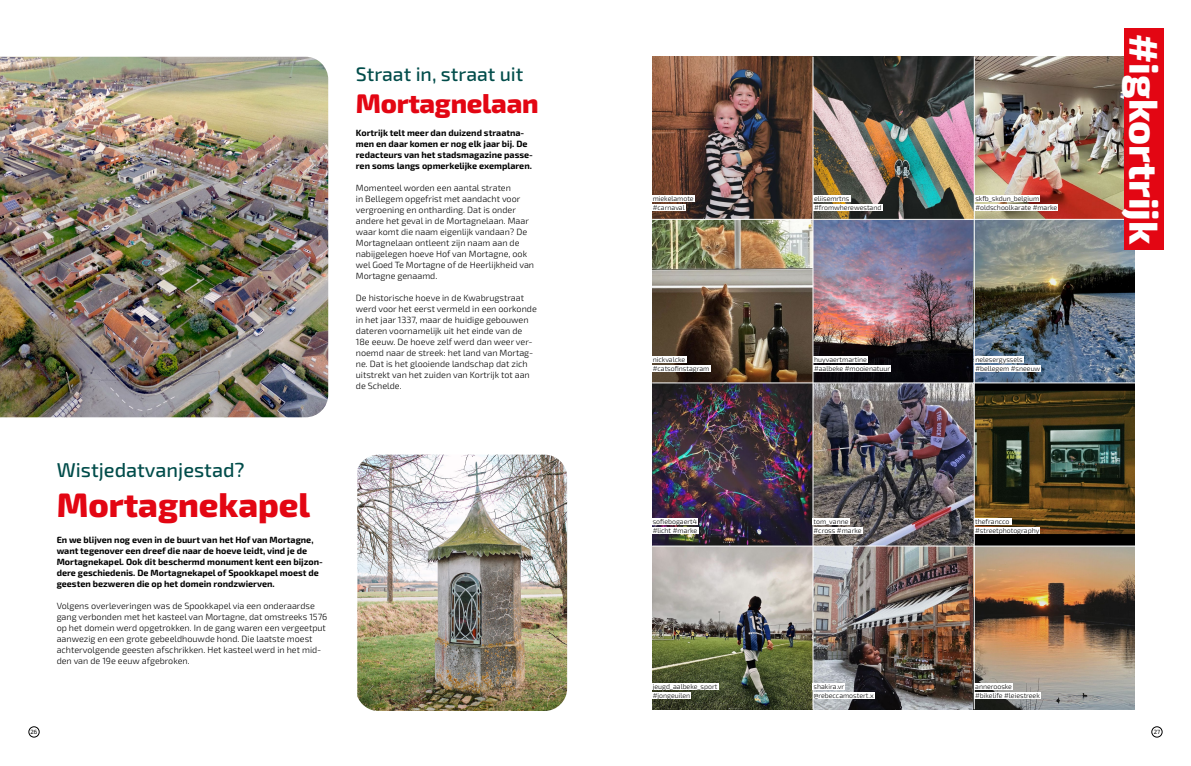
<style>
.page{position:relative;width:1191px;height:766px;background:#fff}
.page>*{position:absolute;margin:0;border:0;box-sizing:border-box;transform-origin:0 0}
.t1{font:800 40px "Exo 2";color:#fff}
.t2{font:800 34px "Exo 2";color:#e30613}
.t3{font:800 27px "Exo 2";letter-spacing:-.01em;color:#e30613}
.t4{font:500 20px "Exo 2";color:#004c4a}
.t5{font:500 19.5px "Exo 2";color:#004c4a}
.t6{font:300 9px/11px "Exo 2";color:#000}
.t7{font:700 9px/11px "Exo 2";color:#000}
.t8{font:300 7px/9px "Exo 2";color:#000}
.t9{font:6px "Exo 2";color:#000}
</style>
<div class="page">
<img style="left:652px;top:57px;width:160px;height:162px">
<img style="left:652px;top:220px;width:160px;height:162px">
<img style="left:652px;top:383px;width:160px;height:162px">
<img style="left:652px;top:546px;width:160px;height:163px">
<img style="left:813px;top:220px;width:160px;height:162px">
<img style="left:974px;top:57px;width:150px;height:162px">
<img style="left:813px;top:383px;width:160px;height:162px">
<img style="left:813px;top:546px;width:160px;height:163px">
<img style="left:813px;top:57px;width:160px;height:162px">
<img style="left:974px;top:220px;width:160px;height:162px">
<svg style="left:974px;top:383px;width:160px;height:162px;background:#423b21"></svg>
<img style="left:974px;top:546px;width:160px;height:163px">
<div style="left:652px;top:195px;width:42px;height:6px;background:#fff"></div>
<div style="left:652px;top:204px;width:33px;height:6px;background:#fff"></div>
<div style="left:652px;top:356px;width:34px;height:7px;background:#fff"></div>
<div style="left:652px;top:365px;width:58px;height:7px;background:#fff"></div>
<div style="left:652px;top:518px;width:46px;height:6px;background:#fff"></div>
<div style="left:652px;top:527px;width:46px;height:6px;background:#fff"></div>
<div style="left:652px;top:682px;width:66px;height:7px;background:#fff"></div>
<div style="left:652px;top:691px;width:39px;height:7px;background:#fff"></div>
<div style="left:812px;top:518px;width:38px;height:6px;background:#fff"></div>
<div style="left:812px;top:527px;width:50px;height:6px;background:#fff"></div>
<div style="left:812px;top:682px;width:33px;height:7px;background:#fff"></div>
<div style="left:812px;top:691px;width:62px;height:7px;background:#fff"></div>
<div style="left:813px;top:195px;width:37px;height:6px;background:#fff"></div>
<div style="left:813px;top:204px;width:69px;height:6px;background:#fff"></div>
<div style="left:974px;top:356px;width:49px;height:7px;background:#fff"></div>
<div style="left:974px;top:365px;width:67px;height:7px;background:#fff"></div>
<div style="left:813px;top:356px;width:55px;height:7px;background:#fff"></div>
<div style="left:813px;top:365px;width:78px;height:7px;background:#fff"></div>
<div style="left:974px;top:195px;width:66px;height:6px;background:#fff"></div>
<div style="left:974px;top:204px;width:84px;height:6px;background:#fff"></div>
<div style="left:974px;top:518px;width:37px;height:6px;background:#fff"></div>
<div style="left:974px;top:527px;width:66px;height:6px;background:#fff"></div>
<div style="left:974px;top:682px;width:39px;height:7px;background:#fff"></div>
<div style="left:974px;top:691px;width:66px;height:7px;background:#fff"></div>
<img style="left:0;top:57px;width:328px;height:360px">
<img style="left:357px;top:454px;width:210px;height:256px">
<div style="left:1124px;top:28px;width:39px;height:222px;background:#e30613"></div>
<div style="left:28px;top:726px;width:12px;height:11px;border:1px solid #000;border-radius:50%"></div>
<div style="left:1151px;top:726px;width:11px;height:11px;border:1px solid #000;border-radius:50%"></div>
<h3 class="t5" style="left:356px;top:60px;width:169px">Straat in, straat uit</h3>
<h3 class="t3" style="left:356px;top:82px;width:184px">Mortagnelaan</h3>
<p class="t7" style="left:356px;top:126px;width:178px">Kortrijk telt meer dan duizend straatna&shy;men en daar komen er nog elk jaar bij. De redacteurs van het stadsmagazine passe&shy;ren soms langs opmerkelijke exemplaren.</p>
<p class="t6" style="left:356px;top:182px;width:180px">Momenteel worden een aantal straten<br>in Bellegem opgefrist met aandacht voor vergroening en ontharding. Dat is onder andere het geval in de Mortagnelaan. Maar waar komt die naam eigenlijk vandaan? De Mortagnelaan ontleent zijn naam aan de nabijgelegen hoeve Hof van Mortagne, ook wel Goed Te Mortagne of de Heerlijkheid van Mortagne genaamd.</p>
<p class="t6" style="left:356px;top:292px;width:182px">De historische hoeve in de Kwabrugstraat werd voor het eerst vermeld in een oorkonde in het jaar 1337, maar de huidige gebouwen dateren voornamelijk uit het einde van de 18e eeuw. De hoeve zelf werd dan weer ver&shy;noemd naar de streek: het land van Mortag&shy;ne. Dat is het glooiende landschap dat zich uitstrekt van het zuiden van Kortrijk tot aan de Schelde.</p>
<h3 class="t4" style="left:57px;top:455px;width:189px">Wistjedatvanjestad?</h3>
<h2 class="t2" style="left:57px;top:478px;width:255px">Mortagnekapel</h2>
<p class="t7" style="left:57px;top:533px;width:268px">En we blijven nog even in de buurt van het Hof van Mortagne, want tegenover een dreef die naar de hoeve leidt, vind je de Mortagnekapel. Ook dit beschermd monument kent een bijzon&shy;dere geschiedenis. De Mortagnekapel of Spookkapel moest de geesten bezweren die op het domein rondzwierven.</p>
<p class="t6" style="left:57px;top:600px;width:272px">Volgens overleveringen was de Spookkapel via een onderaardse gang verbonden met het kasteel van Mortagne, dat omstreeks 1576 op het domein werd opgetrokken. In de gang waren een vergeetput aanwezig en een grote gebeeldhouwde hond. Die laatste moest achtervolgende geesten afschrikken. Het kasteel werd in het mid&shy;den van de 19e eeuw afgebroken.</p>
<p class="t8" style="left:653px;top:193px;width:42px">miekelamote #carnaval</p>
<p class="t8" style="left:814px;top:193px;width:69px">eliisemrtns #fromwherewestand</p>
<p class="t8" style="left:975px;top:193px;width:83px">skfb_skdun_belgium #oldschoolkarate #marke</p>
<h1 class="t1" style="left:1175px;top:34px;width:212px;rotate:90deg">#igkortrijk</h1>
<p class="t8" style="left:653px;top:355px;width:58px">nickvalcke #catsofinstagram</p>
<p class="t8" style="left:814px;top:355px;width:78px">huyvaertmartine #aalbeke #mooienatuur</p>
<p class="t8" style="left:975px;top:355px;width:67px">nelesergyssels #bellegem #sneeuw</p>
<p class="t8" style="left:653px;top:516px;width:46px">sofiebogaert4 #licht #marke</p>
<p class="t8" style="left:813px;top:516px;width:49px">tom_vanne #cross #marke</p>
<p class="t8" style="left:975px;top:516px;width:66px">thefrancco #streetphotography</p>
<p class="t8" style="left:653px;top:681px;width:66px">jeugd_aalbeke_sport #jongeuilen</p>
<p class="t8" style="left:813px;top:681px;width:62px">shakira.vr @rebeccamostert.x</p>
<p class="t8" style="left:975px;top:681px;width:66px">annerooske #bikelife #leiestreek</p>
<p class="t9" style="left:31px;top:727px;width:8px">26</p>
<p class="t9" style="left:1153px;top:727px;width:8px">27</p>
</div>
